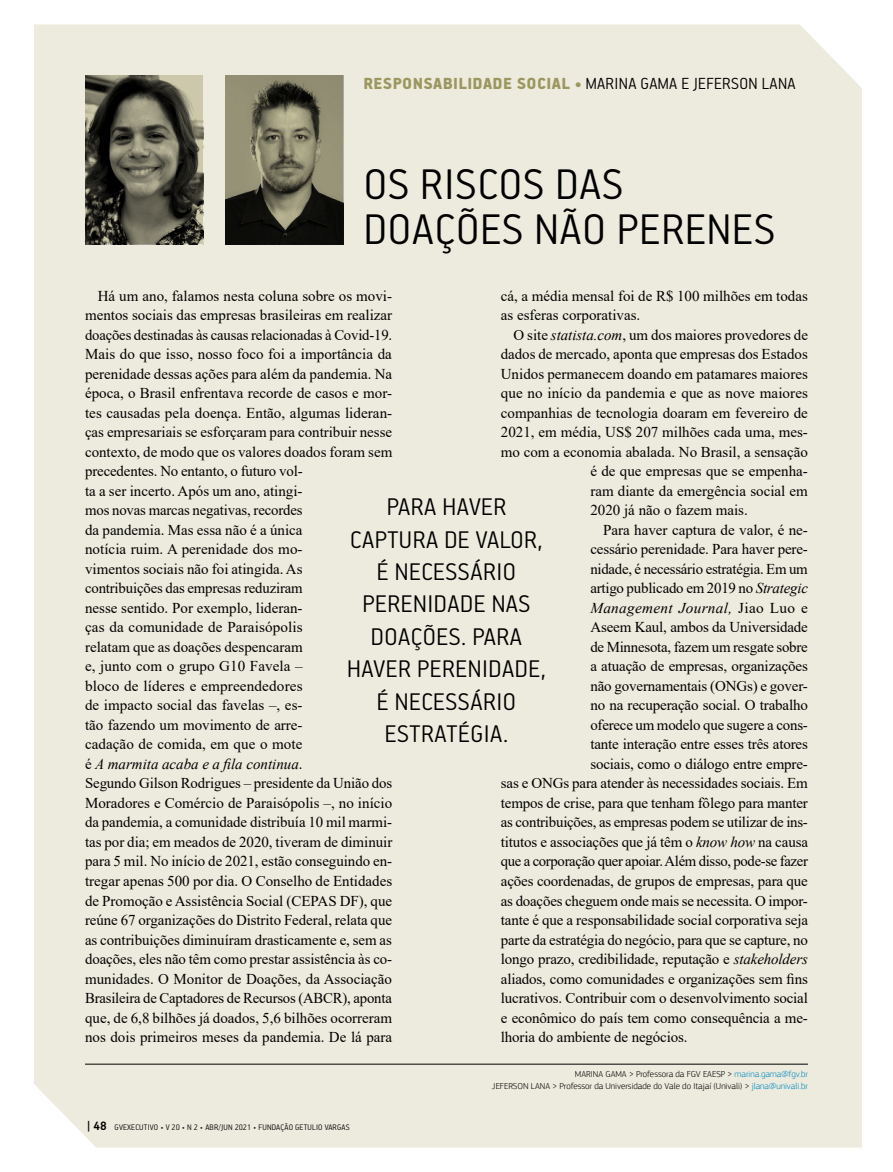
<style>
.page{position:relative;width:893px;height:1172px;background:#fff}
.page>*{position:absolute;margin:0;border:0;box-sizing:border-box;transform-origin:0 0}
.t1{font:300 48px/45px "PF Handbook Pro";letter-spacing:.02em;color:#000}
.t2{font:300 27px/32.4px "PF Handbook Pro";letter-spacing:.02em;color:#000;text-align:center}
.t3{font:900 18px "PF Handbook Pro";letter-spacing:.02em;color:#9c9661}
.t4{font:15px/19.5px "Times New Roman";letter-spacing:-.005em;color:#000}
.t5{font:italic 15px "Times New Roman";letter-spacing:.02em;color:#000}
.t6{font:300 9px/12px "PF Square Sans Pro";color:#000;text-align:right}
.t7{font:300 9px "PF Handbook Pro";letter-spacing:.02em;color:#000}
.s1{font-weight:300;color:#000}
.s2{font-style:italic}
.s3{font-style:normal}
.s4{font-weight:700;font-size:13.5px}
.s5{color:#0088c2}
</style>
<div class="page">
<div style="left:34px;top:24px;width:828px;height:1123px;background:#edebdd"></div>
<hr style="left:85px;top:1063px;width:723px;height:1px;background:#000">
<svg style="left:85px;top:75px;width:118px;height:169px;background:#545245"></svg>
<img style="left:225px;top:75px;width:118px;height:169px">
<p class="t3" style="left:363px;top:73px;width:434px">RESPONSABILIDADE SOCIAL • <span class="s1">MARINA GAMA E JEFERSON LANA</span></p>
<h1 class="t1" style="left:364px;top:160px;width:413px">OS RISCOS DAS<br>DOAÇÕES NÃO PERENES</h1>
<p class="t4" style="left:85px;top:285px;width:309px;text-indent:13px">Há um ano, falamos nesta coluna sobre os movi&shy;mentos sociais das empresas brasileiras em realizar doações destinadas às causas relacionadas à Covid-19.<br>Mais do que isso, nosso foco foi a importância da perenidade dessas ações para além da pandemia. Na época, o Brasil enfrentava recorde de casos e mor&shy;tes causadas pela doença. Então, algumas lideran&shy;ças empresariais se esforçaram para contribuir nesse contexto, de modo que os valores doados foram sem precedentes. No entanto, o futuro vol-<br>ta a ser incerto. Após um ano, atingi-<br>mos novas marcas negativas, recordes<br>da pandemia. Mas essa não é a única<br>notícia ruim. A perenidade dos mo-<br>vimentos sociais não foi atingida. As<br>contribuições das empresas reduziram<br>nesse sentido. Por exemplo, lideran-<br>ças da comunidade de Paraisópolis<br>relatam que as doações despencaram<br>e, junto com o grupo G10 Favela –<br>bloco de líderes e empreendedores<br>de impacto social das favelas –, es-<br>tão fazendo um movimento de arre-<br>cadação de comida, em que o mote<br>é <span class="s2">A marmita acaba e a fila continua</span>.<br>Segundo Gilson Rodrigues – presidente da União dos Moradores e Comércio de Paraisópolis –, no início da pandemia, a comunidade distribuía 10 mil marmi&shy;tas por dia; em meados de 2020, tiveram de diminuir para 5 mil. No início de 2021, estão conseguindo en&shy;tregar apenas 500 por dia. O Conselho de Entidades de Promoção e Assistência Social (CEPAS DF), que reúne 67 organizações do Distrito Federal, relata que as contribuições diminuíram drasticamente e, sem as doações, eles não têm como prestar assistência às co&shy;munidades. O Monitor de Doações, da Associação Brasileira de Captadores de Recursos (ABCR), aponta que, de 6,8 bilhões já doados, 5,6 bilhões ocorreram nos dois primeiros meses da pandemia. De lá para</p>
<p class="t4" style="left:501px;top:285px;width:309px">cá, a média mensal foi de R$ 100 milhões em todas as esferas corporativas.</p>
<p class="t4" style="left:514px;top:324px;width:296px">O site <span class="s2">statista.com</span>, um dos maiores provedores de</p>
<p class="t4" style="left:501px;top:344px;width:308px">dados de mercado, aponta que empresas dos Estados</p>
<p class="t4" style="left:501px;top:363px;width:309px">Unidos permanecem doando em patamares maiores</p>
<p class="t4" style="left:501px;top:383px;width:309px">que no início da pandemia e que as nove maiores</p>
<p class="t4" style="left:501px;top:402px;width:309px">companhias de tecnologia doaram em fevereiro de</p>
<p class="t4" style="left:501px;top:422px;width:309px">2021, em média, US$ 207 milhões cada uma, mes-</p>
<p class="t4" style="left:501px;top:441px;width:309px">mo com a economia abalada. No Brasil, a sensação</p>
<p class="t4" style="left:590px;top:461px;width:219px">é de que empresas que se empenha-</p>
<p class="t4" style="left:590px;top:480px;width:219px">ram diante da emergência social em</p>
<p class="t4" style="left:590px;top:500px;width:159px">2020 já não o fazem mais.</p>
<p class="t4" style="left:603px;top:519px;width:206px">Para haver captura de valor, é ne-</p>
<p class="t4" style="left:590px;top:539px;width:219px">cessário perenidade. Para haver pere-</p>
<p class="t4" style="left:590px;top:558px;width:219px">nidade, é necessário estratégia. Em um</p>
<p class="t4" style="left:590px;top:578px;width:219px">artigo publicado em 2019 no <span class="s2">Strategic</span></p>
<p class="t5" style="left:590px;top:597px;width:219px">Management Journal, <span class="s3">Jiao Luo e</span></p>
<p class="t4" style="left:590px;top:617px;width:219px">Aseem Kaul, ambos da Universidade</p>
<p class="t4" style="left:590px;top:636px;width:219px">de Minnesota, fazem um resgate sobre</p>
<p class="t4" style="left:590px;top:656px;width:219px">a atuação de empresas, organizações</p>
<p class="t4" style="left:590px;top:675px;width:219px">não governamentais (ONGs) e gover-</p>
<p class="t4" style="left:590px;top:695px;width:219px">no na recuperação social. O trabalho</p>
<p class="t4" style="left:590px;top:714px;width:219px">oferece um modelo que sugere a cons-</p>
<p class="t4" style="left:590px;top:734px;width:219px">tante interação entre esses três atores</p>
<p class="t4" style="left:590px;top:753px;width:219px">sociais, como o diálogo entre empre-</p>
<p class="t4" style="left:501px;top:773px;width:309px">sas e ONGs para atender às necessidades sociais. Em</p>
<p class="t4" style="left:501px;top:792px;width:309px">tempos de crise, para que tenham fôlego para manter</p>
<p class="t4" style="left:501px;top:812px;width:309px">as contribuições, as empresas podem se utilizar de ins-</p>
<p class="t4" style="left:501px;top:831px;width:309px">titutos e associações que já têm o <span class="s2">know how</span> na causa</p>
<p class="t4" style="left:501px;top:851px;width:309px">que a corporação quer apoiar. Além disso, pode-se fazer</p>
<p class="t4" style="left:501px;top:870px;width:309px">ações coordenadas, de grupos de empresas, para que</p>
<p class="t4" style="left:501px;top:890px;width:309px">as doações cheguem onde mais se necessita. O impor-</p>
<p class="t4" style="left:501px;top:909px;width:309px">tante é que a responsabilidade social corporativa seja</p>
<p class="t4" style="left:501px;top:929px;width:309px">parte da estratégia do negócio, para que se capture, no</p>
<p class="t4" style="left:501px;top:948px;width:309px">longo prazo, credibilidade, reputação e <span class="s2">stakeholders</span></p>
<p class="t4" style="left:501px;top:968px;width:309px">aliados, como comunidades e organizações sem fins</p>
<p class="t4" style="left:501px;top:987px;width:309px">lucrativos. Contribuir com o desenvolvimento social</p>
<p class="t4" style="left:501px;top:1007px;width:309px">e econômico do país tem como consequência a me-</p>
<p class="t4" style="left:501px;top:1026px;width:188px">lhoria do ambiente de negócios.</p>
<h2 class="t2" style="left:347px;top:489px;width:200px">PARA HAVER<br>CAPTURA DE VALOR,<br>É NECESSÁRIO<br>PERENIDADE NAS<br>DOAÇÕES. PARA<br>HAVER PERENIDADE,<br>É NECESSÁRIO<br>ESTRATÉGIA.</h2>
<p class="t7" style="left:87px;top:1121px;width:264px"><span class="s4">| 48</span> GVEXECUTIVO • V 20 • N 2 • ABR/JUN 2021 • FUNDAÇÃO GETULIO VARGAS</p>
<p class="t6" style="left:492px;top:1068px;width:317px">MARINA GAMA &gt; Professora da FGV EAESP &gt; <span class="s5">marina.gama@fgv.br<br></span>JEFERSON LANA &gt; Professor da Universidade do Vale do Itajaí (Univali) &gt; <span class="s5">jlana@univali.br</span></p>
</div>
